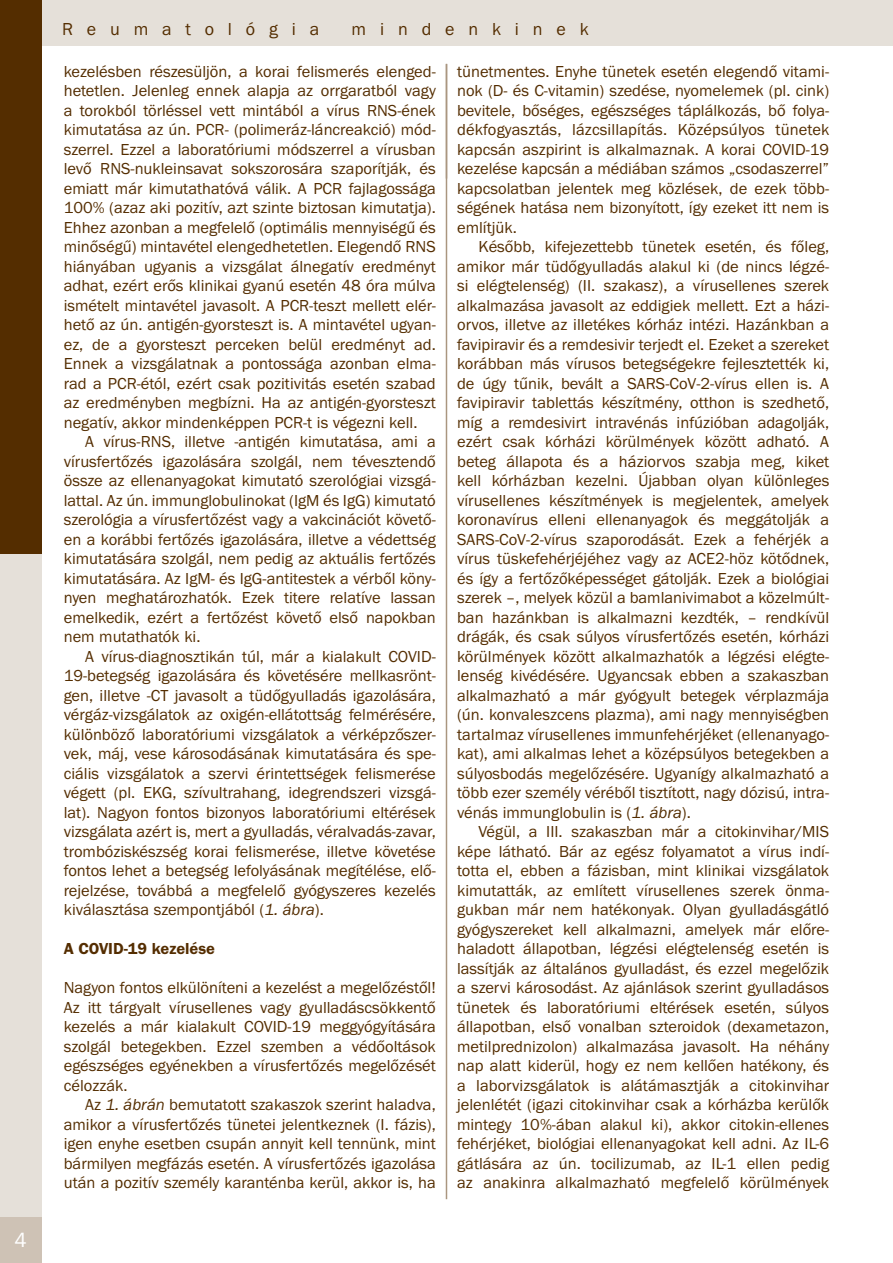
<style>
.page{position:relative;width:893px;height:1263px;background:#fff}
.page>*{position:absolute;margin:0;border:0;box-sizing:border-box;transform-origin:0 0}
.t1{font:21px "BM Franklin Gothic URW Boo";color:#fff}
.t2{font:18px "BM Franklin Gothic URW Boo";letter-spacing:.77em;color:#542d00}
.t3{font:16.5px/19.5px "BM Franklin Gothic URW Boo";color:#542d00;text-align:justify}
.t4{font:16.5px "BM Franklin Gothic URW Dem";color:#542d00}
.s1{font-family:"BM Franklin Gothic URW Boo Ita"}
</style>
<div class="page">
<div style="left:40px;top:0;width:853px;height:46px;background:#e5e0d9"></div>
<div style="left:0;top:1217px;width:42px;height:46px;background:#cec2b5"></div>
<div style="left:0;top:0;width:42px;height:555px;background:#542d00"></div>
<div style="left:0;top:554px;width:42px;height:663px;background:#e5e0d9"></div>
<hr style="left:446px;top:64px;width:1px;height:1135px;background:#aa9680">
<p class="t1" style="left:15px;top:1227px;width:14px">4</p>
<p class="t2" style="left:62px;top:18px;width:259px">Reumatológia</p>
<p class="t2" style="left:352px;top:18px;width:239px">mindenkinek</p>
<p class="t3" style="left:64px;top:61px;width:374px">kezelésben részesüljön, a korai felismerés elenged&shy;hetetlen. Jelenleg ennek alapja az orrgaratból vagy a torokból törléssel vett mintából a vírus RNS-ének kimutatása az ún. PCR- (polimeráz-láncreakció) mód&shy;szerrel. Ezzel a laboratóriumi módszerrel a vírusban levő RNS-nukleinsavat sokszorosára szaporítják, és emiatt már kimutathatóvá válik. A PCR fajlagossága 100% (azaz aki pozitív, azt szinte biztosan kimutatja).<br>Ehhez azonban a megfelelő (optimális mennyiségű és minőségű) mintavétel elengedhetetlen. Elegendő RNS hiányában ugyanis a vizsgálat álnegatív eredményt adhat, ezért erős klinikai gyanú esetén 48 óra múlva ismételt mintavétel javasolt. A PCR-teszt mellett elér&shy;hető az ún. antigén-gyorsteszt is. A mintavétel ugyan&shy;ez, de a gyorsteszt perceken belül eredményt ad.<br>Ennek a vizsgálatnak a pontossága azonban elma&shy;rad a PCR-étól, ezért csak pozitivitás esetén szabad az eredményben megbízni. Ha az antigén-gyorsteszt negatív, akkor mindenképpen PCR-t is végezni kell.</p>
<p class="t3" style="left:64px;top:432px;width:374px;text-indent:21px">A vírus-RNS, illetve -antigén kimutatása, ami a vírusfertőzés igazolására szolgál, nem tévesztendő össze az ellenanyagokat kimutató szerológiai vizsgá&shy;lattal. Az ún. immunglobulinokat (IgM és IgG) kimutató szerológia a vírusfertőzést vagy a vakcinációt követő&shy;en a korábbi fertőzés igazolására, illetve a védettség kimutatására szolgál, nem pedig az aktuális fertőzés kimutatására. Az IgM- és IgG-antitestek a vérből kön - nyen meghatározhatók. Ezek titere relatíve lassan emelkedik, ezért a fertőzést követő első napokban nem mutathatók ki.</p>
<p class="t3" style="left:64px;top:647px;width:374px;text-indent:21px">A vírus-diagnosztikán túl, már a kialakult COVID-19-betegség igazolására és követésére mellkasrönt&shy;gen, illetve -CT javasolt a tüdőgyulladás igazolására, vérgáz-vizsgálatok az oxigén-ellátottság felmérésére, különböző laboratóriumi vizsgálatok a vérképzőszer&shy;vek, máj, vese károsodásának kimutatására és spe&shy;ciális vizsgálatok a szervi érintettségek felismerése végett (pl. EKG, szívultrahang, idegrendszeri vizsgá&shy;lat). Nagyon fontos bizonyos laboratóriumi eltérések vizsgálata azért is, mert a gyulladás, véralvadás-zavar, trombóziskészség korai felismerése, illetve követése fontos lehet a betegség lefolyásának megítélése, elő&shy;rejelzése, továbbá a megfelelő gyógyszeres kezelés kiválasztása szempontjából (<span class="s1">1. ábra</span>).</p>
<p class="t4" style="left:64px;top:938px;width:153px">A COVID-19 kezelése</p>
<p class="t3" style="left:64px;top:978px;width:374px">Nagyon fontos elkülöníteni a kezelést a megelőzéstől!<br>Az itt tárgyalt vírusellenes vagy gyulladáscsökkentő kezelés a már kialakult COVID-19 meggyógyítására szolgál betegekben. Ezzel szemben a védőoltások egészséges egyénekben a vírusfertőzés megelőzését célozzák.</p>
<p class="t3" style="left:64px;top:1095px;width:374px;text-indent:21px">Az <span class="s1">1. ábrán</span> bemutatott szakaszok szerint haladva, amikor a vírusfertőzés tünetei jelentkeznek (I. fázis), igen enyhe esetben csupán annyit kell tennünk, mint bármilyen megfázás esetén. A vírusfertőzés igazolása után a pozitív személy karanténba kerül, akkor is, ha</p>
<p class="t3" style="left:457px;top:62px;width:374px">tünetmentes. Enyhe tünetek esetén elegendő vitami&shy;nok (D- és C-vitamin) szedése, nyomelemek (pl. cink) bevitele, bőséges, egészséges táplálkozás, bő folya&shy;dékfogyasztás, lázcsillapítás. Középsúlyos tünetek kapcsán aszpirint is alkalmaznak. A korai COVID-19 kezelése kapcsán a médiában számos „csodaszerrel” kapcsolatban jelentek meg közlések, de ezek több&shy;ségének hatása nem bizonyított, így ezeket itt nem is említjük.</p>
<p class="t3" style="left:457px;top:237px;width:374px;text-indent:21px">Később, kifejezettebb tünetek esetén, és főleg, amikor már tüdőgyulladás alakul ki (de nincs légzé&shy;si elégtelenség) (II. szakasz), a vírusellenes szerek alkalmazása javasolt az eddigiek mellett. Ezt a házi&shy;orvos, illetve az illetékes kórház intézi. Hazánkban a favipiravir és a remdesivir terjedt el. Ezeket a szereket korábban más vírusos betegségekre fejlesztették ki, de úgy tűnik, bevált a SARS-CoV-2-vírus ellen is. A favipiravir tablettás készítmény, otthon is szedhető, míg a remdesivirt intravénás infúzióban adagolják, ezért csak kórházi körülmények között adható. A beteg állapota és a háziorvos szabja meg, kiket kell kórházban kezelni. Újabban olyan különleges vírusellenes készítmények is megjelentek, amelyek koronavírus elleni ellenanyagok és meggátolják a SARS-CoV-2-vírus szaporodását. Ezek a fehérjék a vírus tüskefehérjéjéhez vagy az ACE2-höz kötődnek, és így a fertőzőképességet gátolják. Ezek a biológiai szerek –, melyek közül a bamlanivimabot a közelmúlt&shy;ban hazánkban is alkalmazni kezdték, – rendkívül drágák, és csak súlyos vírusfertőzés esetén, kórházi körülmények között alkalmazhatók a légzési elégte&shy;lenség kivédésére. Ugyancsak ebben a szakaszban alkalmazható a már gyógyult betegek vérplazmája (ún. konvaleszcens plazma), ami nagy mennyiségben tartalmaz vírusellenes immunfehérjéket (ellenanyago&shy;kat), ami alkalmas lehet a középsúlyos betegekben a súlyosbodás megelőzésére. Ugyanígy alkalmazható a több ezer személy véréből tisztított, nagy dózisú, intra&shy;vénás immunglobulin is (<span class="s1">1. ábra</span>).</p>
<p class="t3" style="left:457px;top:822px;width:374px;text-indent:21px">Végül, a III. szakaszban már a citokinvihar/MIS képe látható. Bár az egész folyamatot a vírus indí&shy;totta el, ebben a fázisban, mint klinikai vizsgálatok kimutatták, az említett vírusellenes szerek önma&shy;gukban már nem hatékonyak. Olyan gyulladásgátló gyógyszereket kell alkalmazni, amelyek már előre&shy;haladott állapotban, légzési elégtelenség esetén is lassítják az általános gyulladást, és ezzel megelőzik a szervi károsodást. Az ajánlások szerint gyulladásos tünetek és laboratóriumi eltérések esetén, súlyos állapotban, első vonalban szteroidok (dexametazon, metilprednizolon) alkalmazása javasolt. Ha néhány nap alatt kiderül, hogy ez nem kellően hatékony, és a laborvizsgálatok is alátámasztják a citokinvihar jelenlétét (igazi citokinvihar csak a kórházba kerülők mintegy 10%-ában alakul ki), akkor citokin-ellenes fehérjéket, biológiai ellenanyagokat kell adni. Az IL-6 gátlására az ún. tocilizumab, az IL-1 ellen pedig az anakinra alkalmazható megfelelő körülmények</p>
</div>
